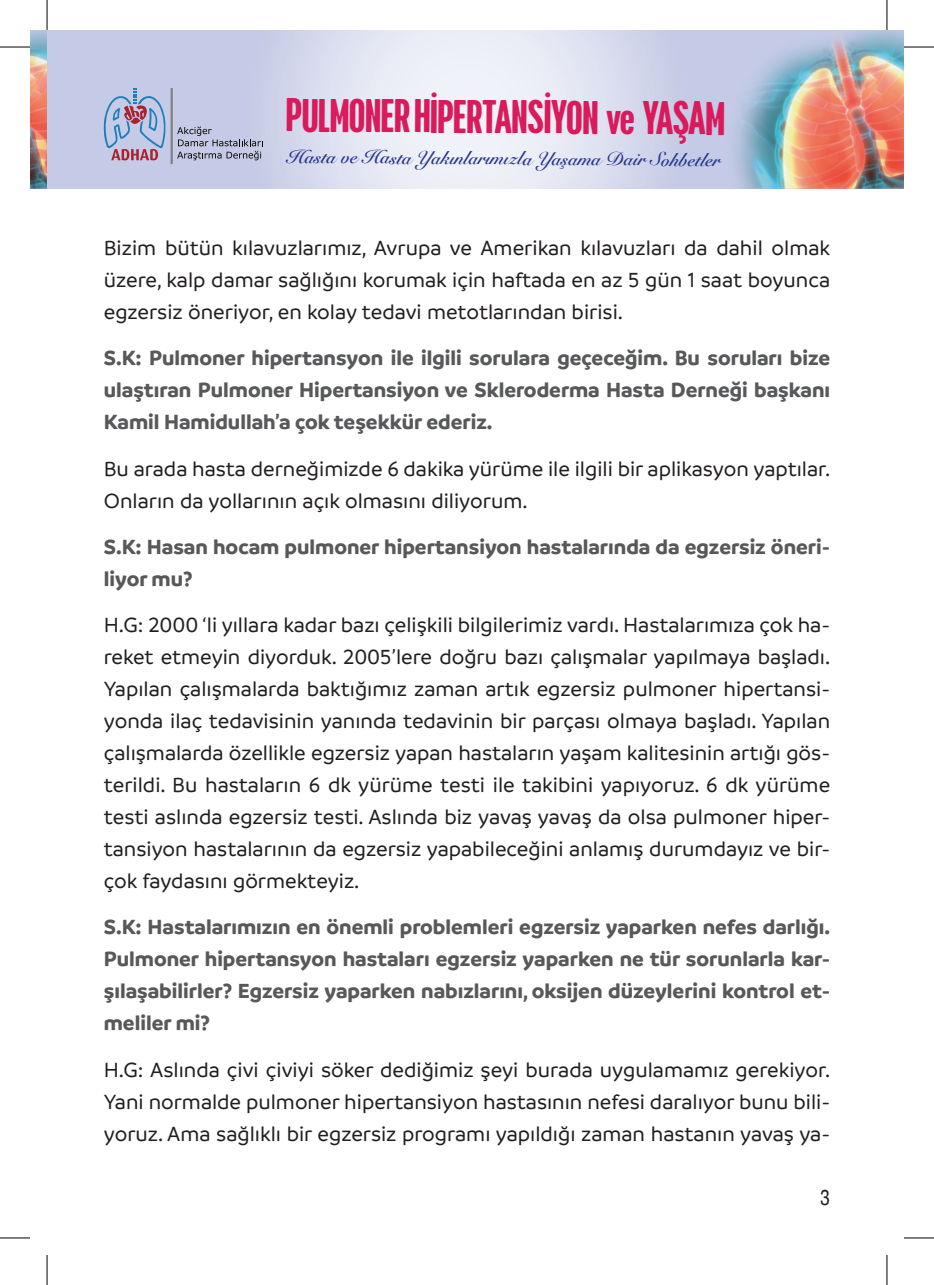
<style>
.page{position:relative;width:934px;height:1285px;background:#fff}
.page>*{position:absolute;margin:0;border:0;box-sizing:border-box;transform-origin:0 0}
.t1{font:500 44px "Cervo Neue Con";letter-spacing:-.03em;color:#d91a5b}
.t2{font:500 22px/32px "Branding SF";color:#231f20;text-align:justify}
.t3{font:700 22px/32px "Branding SF";color:#57585a;text-align:justify}
.t4{font:20px "Helvetica Cond";color:#231f20}
.t5{font:700 18.6px "Snell Roundhand";color:#283890}
</style>
<div class="page">
<img style="left:30px;top:30px;width:17px;height:159px">
<svg style="left:47px;top:30px;width:644px;height:159px;background:#d8dcee"></svg>
<svg style="left:103px;top:88px;width:64px;height:72px;background:#abadcb"></svg>
<hr style="left:170px;top:88px;width:3px;height:76px;background:#808180">
<svg style="left:177px;top:126px;width:85px;height:34px;background:#a9aec4"></svg>
<img style="left:691px;top:30px;width:212px;height:159px">
<hr style="left:0;top:47px;width:30px;height:1px;background:#000">
<hr style="left:903px;top:47px;width:30px;height:1px;background:#000">
<hr style="left:0;top:1237px;width:30px;height:1px;background:#000">
<hr style="left:903px;top:1237px;width:30px;height:1px;background:#000">
<hr style="left:47px;top:0;width:1px;height:30px;background:#000">
<hr style="left:47px;top:1255px;width:1px;height:30px;background:#000">
<hr style="left:886px;top:0;width:1px;height:30px;background:#000">
<hr style="left:886px;top:1255px;width:1px;height:30px;background:#000">
<h1 class="t1" style="left:285px;top:89px;width:441px">PULMONER HİPERTANSİYON ve YAŞAM</h1>
<p class="t5" style="left:287px;top:142px;width:434px">Hasta ve Hasta Yakınlarımızla Yaşama Dair Sohbetler</p>
<p class="t2" style="left:104px;top:232px;width:727px">Bizim bütün kılavuzlarımız, Avrupa ve Amerikan kılavuzları da dahil olmak üzere, kalp damar sağlığını korumak için haftada en az 5 gün 1 saat boyunca egzersiz öneriyor, en kolay tedavi metotlarından birisi.</p>
<p class="t3" style="left:104px;top:342px;width:727px">S.K: Pulmoner hipertansyon ile ilgili sorulara geçeceğim. Bu soruları bize ulaştıran Pulmoner Hipertansiyon ve Skleroderma Hasta Derneği başkanı Kamil Hamidullah’a çok teşekkür ederiz.</p>
<p class="t2" style="left:104px;top:452px;width:727px">Bu arada hasta derneğimizde 6 dakika yürüme ile ilgili bir aplikasyon yaptılar.<br>Onların da yollarının açık olmasını diliyorum.</p>
<p class="t3" style="left:104px;top:530px;width:727px">S.K: Hasan hocam pulmoner hipertansiyon hastalarında da egzersiz öneri&shy;liyor mu?</p>
<p class="t2" style="left:104px;top:609px;width:727px">H.G: 2000 ‘li yıllara kadar bazı çelişkili bilgilerimiz vardı. Hastalarımıza çok ha&shy;reket etmeyin diyorduk. 2005’lere doğru bazı çalışmalar yapılmaya başladı.<br>Yapılan çalışmalarda baktığımız zaman artık egzersiz pulmoner hipertansi&shy;yonda ilaç tedavisinin yanında tedavinin bir parçası olmaya başladı. Yapılan çalışmalarda özellikle egzersiz yapan hastaların yaşam kalitesinin artığı gös&shy;terildi. Bu hastaların 6 dk yürüme testi ile takibini yapıyoruz. 6 dk yürüme testi aslında egzersiz testi. Aslında biz yavaş yavaş da olsa pulmoner hiper&shy;tansiyon hastalarının da egzersiz yapabileceğini anlamış durumdayız ve bir&shy;çok faydasını görmekteyiz.</p>
<p class="t3" style="left:104px;top:911px;width:727px">S.K: Hastalarımızın en önemli problemleri egzersiz yaparken nefes darlığı.<br>Pulmoner hipertansyon hastaları egzersiz yaparken ne tür sorunlarla kar&shy;şılaşabilirler? Egzersiz yaparken nabızlarını, oksijen düzeylerini kontrol et&shy;meliler mi?</p>
<p class="t2" style="left:104px;top:1053px;width:727px">H.G: Aslında çivi çiviyi söker dediğimiz şeyi burada uygulamamız gerekiyor.<br>Yani normalde pulmoner hipertansiyon hastasının nefesi daralıyor bunu bili&shy;yoruz. Ama sağlıklı bir egzersiz programı yapıldığı zaman hastanın yavaş ya-</p>
<p class="t4" style="left:819px;top:1185px;width:11px">3</p>
</div>
